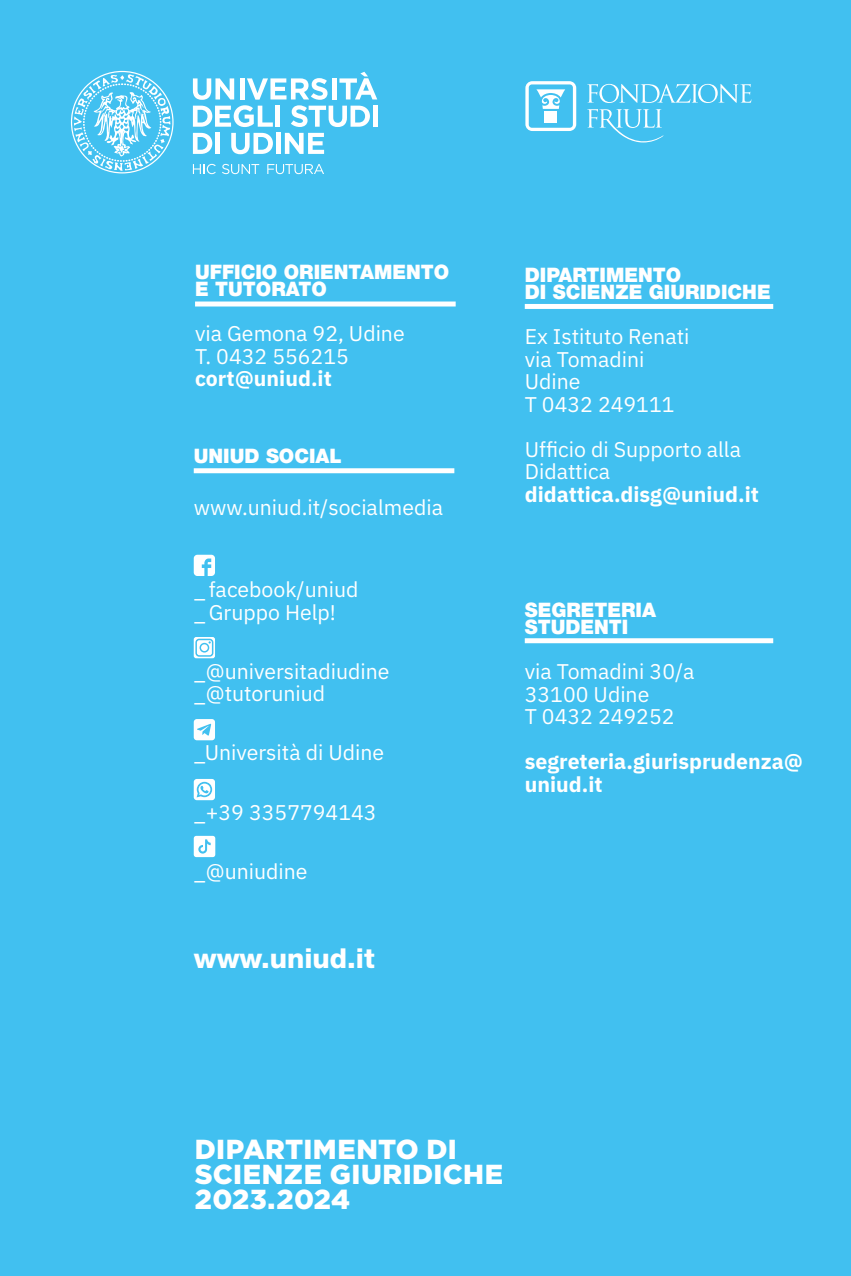
<style>
.page{position:relative;width:851px;height:1276px;background:#fff}
.page>*{position:absolute;margin:0;border:0;box-sizing:border-box;transform-origin:0 0}
.t1{font:900 27.5px/25px "Gotham";letter-spacing:.01em;color:#fff}
.t2{font:800 27.5px "Helvetica Neue LT Std";color:#fff}
.t3{font:21.25px/22.5px "IBM Plex Sans";color:#fff}
.t4{font:700 21.25px/22.5px "IBM Plex Sans";color:#fff}
.t5{font:900 20px/17.5px "Helvetica Neue LT Std";color:#fff}
</style>
<div class="page">
<div style="left:0;top:0;width:850px;height:1276px;background:#41c0f0"></div>
<div style="left:524px;top:304px;width:249px;height:5px;background:#fff"></div>
<div style="left:524px;top:638px;width:249px;height:5px;background:#fff"></div>
<svg style="left:525px;top:81px;width:51px;height:50px"></svg>
<div style="left:544px;top:112px;width:12px;height:11px;background:#fff"></div>
<svg style="left:587px;top:84px;width:164px;height:19px"></svg>
<svg style="left:587px;top:109px;width:76px;height:34px"></svg>
<div style="left:195px;top:301px;width:260px;height:5px;background:#fff"></div>
<div style="left:194px;top:468px;width:260px;height:5px;background:#fff"></div>
<svg style="left:194px;top:555px;width:21px;height:21px"></svg>
<svg style="left:194px;top:637px;width:21px;height:21px"></svg>
<svg style="left:194px;top:779px;width:21px;height:21px"></svg>
<svg style="left:194px;top:719px;width:21px;height:21px"></svg>
<svg style="left:194px;top:836px;width:21px;height:21px"></svg>
<svg style="left:71px;top:71px;width:102px;height:102px"></svg>
<svg style="left:193px;top:164px;width:23px;height:10px"></svg>
<svg style="left:222px;top:164px;width:37px;height:10px"></svg>
<svg style="left:267px;top:164px;width:57px;height:10px"></svg>
<svg style="left:193px;top:72px;width:184px;height:55px"></svg>
<hr style="left:373px;top:106px;width:4px;height:21px;background:#fff">
<svg style="left:193px;top:133px;width:19px;height:21px"></svg>
<hr style="left:215px;top:133px;width:4px;height:21px;background:#fff">
<svg style="left:231px;top:133px;width:42px;height:21px"></svg>
<hr style="left:276px;top:133px;width:4px;height:21px;background:#fff">
<svg style="left:285px;top:133px;width:39px;height:21px"></svg>
<p class="t5" style="left:195px;top:263px;width:256px">UFFICIO ORIENTAMENTO<br>E TUTORATO</p>
<p class="t3" style="left:195px;top:321px;width:211px">via Gemona 92, Udine<br>T. 0432 556215</p>
<p class="t4" style="left:195px;top:366px;width:138px">cort@uniud.it</p>
<p class="t5" style="left:194px;top:447px;width:150px">UNIUD SOCIAL</p>
<p class="t3" style="left:194px;top:495px;width:251px">www.uniud.it/socialmedia</p>
<p class="t3" style="left:194px;top:576px;width:166px">_facebook/uniud _Gruppo Help!</p>
<p class="t3" style="left:194px;top:658px;width:197px">_@universitadiudine _@tutoruniud</p>
<p class="t3" style="left:194px;top:740px;width:192px">_Università di Udine</p>
<p class="t3" style="left:194px;top:799px;width:184px">_+39 3357794143</p>
<p class="t3" style="left:194px;top:858px;width:115px">_@uniudine</p>
<p class="t2" style="left:194px;top:941px;width:182px">www.uniud.it</p>
<p class="t5" style="left:524px;top:266px;width:247px">DIPARTIMENTO<br>DI SCIENZE GIURIDICHE</p>
<p class="t3" style="left:524px;top:323px;width:166px">Ex Istituto Renati via Tomadini<br>Udine<br>T 0432 249111</p>
<p class="t3" style="left:524px;top:436px;width:218px">Ufficio di Supporto alla<br>Didattica</p>
<p class="t4" style="left:524px;top:481px;width:236px">didattica.disg@uniud.it</p>
<p class="t5" style="left:524px;top:601px;width:133px">SEGRETERIA<br>STUDENTI</p>
<p class="t3" style="left:524px;top:659px;width:171px">via Tomadini 30/a<br>33100 Udine<br>T 0432 249252</p>
<p class="t4" style="left:524px;top:749px;width:280px">segreteria.giurisprudenza@ uniud.it</p>
<p class="t1" style="left:195px;top:1136px;width:310px">DIPARTIMENTO DI<br>SCIENZE GIURIDICHE<br>2023.2024</p>
</div>
